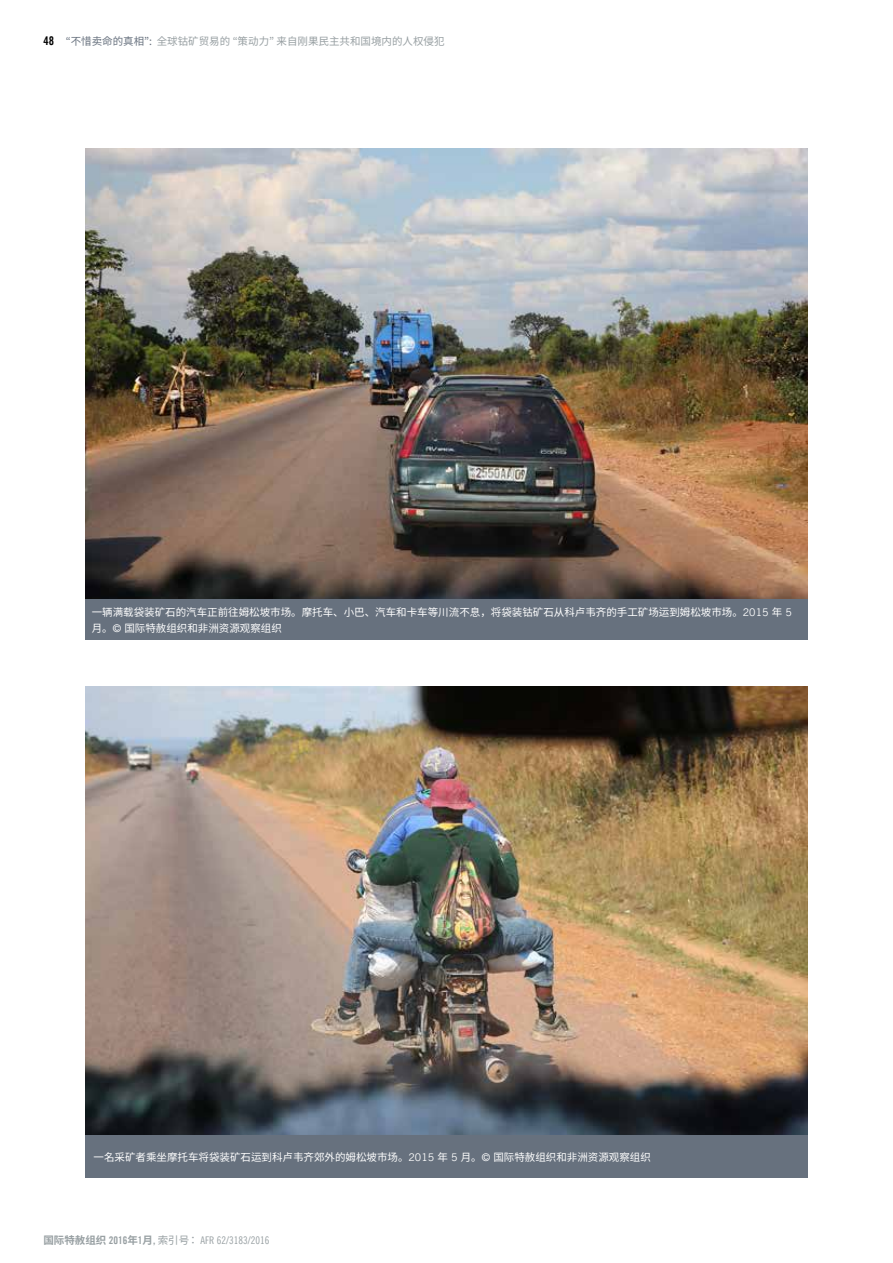
<style>
.page{position:relative;width:893px;height:1263px;background:#fff}
.page>*{position:absolute;margin:0;border:0;box-sizing:border-box;transform-origin:0 0}
.t1{font:10.5px/16.5px "Noto Sans CJ Kjp";color:#fff}
.t2{font:10.5px "Noto Sans CJ Kjp";color:#979fa2}
.t3{font:10.5px "Amnesty Trade Gothic Cn 18";color:#979fa2}
.s1{font-family:"Amnesty Trade Gothic Bd Cn 20";font-size:12px;color:#000}
.s2{color:#67717e}
.s3{font-family:"Amnesty Trade Gothic"}
.s4{font-family:"Noto Sans CJ Kjp";font-weight:700}
.s5{font-family:"Amnesty Trade Gothic Bd Cn 20"}
.s6{font-family:"Noto Sans CJ Kjp"}
</style>
<div class="page">
<img style="left:85px;top:149px;width:723px;height:451px">
<div style="left:85px;top:600px;width:723px;height:40px;background:#67717e"></div>
<img style="left:85px;top:687px;width:723px;height:448px">
<div style="left:85px;top:1135px;width:723px;height:43px;background:#67717e"></div>
<p class="t2" style="left:43px;top:35px;width:403px"><span class="s1">48</span> <span class="s2">“不惜卖命的真相”:</span> 全球钴矿贸易的 “策动力” 来自刚果民主共和国境内的人权侵犯</p>
<p class="t1" style="left:92px;top:604px;width:701px">一辆满载袋装矿石的汽车正前往姆松坡市场。摩托车、小巴、汽车和卡车等川流不息，将袋装钴矿石从科卢韦齐的手工矿场运到姆松坡市场。<span class="s3">2015</span> 年 <span class="s3">5</span>月。<span class="s3">©</span> 国际特赦组织和非洲资源观察组织</p>
<p class="t1" style="left:94px;top:1149px;width:559px">一名采矿者乘坐摩托车将袋装矿石运到科卢韦齐郊外的姆松坡市场。<span class="s3">2015</span> 年 <span class="s3">5</span> 月。<span class="s3">©</span> 国际特赦组织和非洲资源观察组织</p>
<p class="t3" style="left:43px;top:1234px;width:227px"><span class="s4">国际特赦组织</span> <span class="s5">2016</span><span class="s4">年</span><span class="s5">1</span><span class="s4">月</span><span class="s5">,</span> <span class="s6">索引号：</span> AFR 62/3183/2016</p>
</div>
